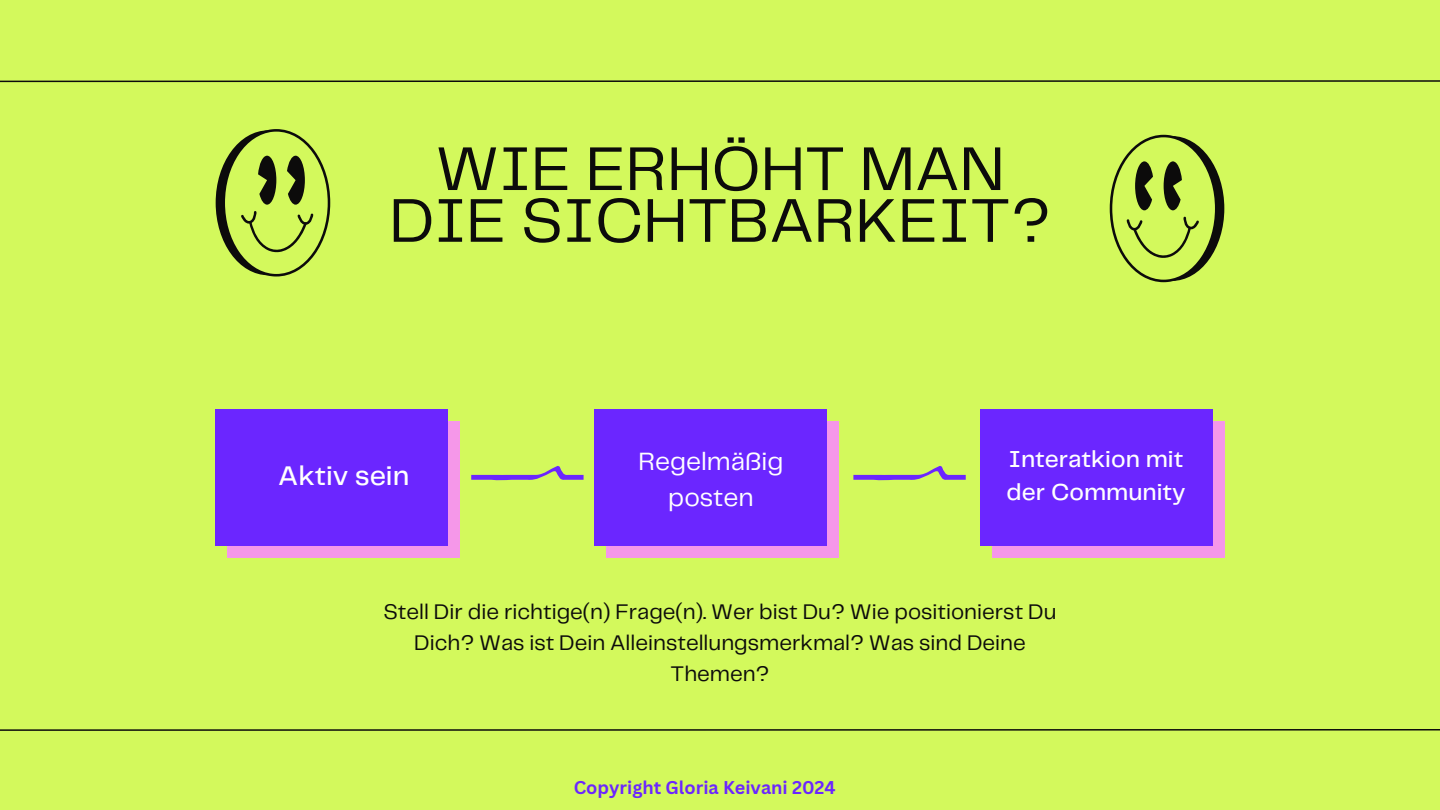
<style>
.page{position:relative;width:1440px;height:810px;background:#d3f95c}
.page>*{position:absolute;margin:0;border:0;box-sizing:border-box;transform-origin:0 0}
.t1{font:64.1px/51.8px "Telegraf";color:#0c0b0b;text-align:center}
.t2{font:500 28px "Telegraf";color:#fff}
.t3{font:26px/36px "Telegraf";color:#fff;text-align:center}
.t4{font:500 24px/33px "Telegraf";color:#fff}
.t5{font:22px/30.8px "Telegraf";color:#0c0b0b;text-align:center}
.t6{font:700 18px "Canva Sans";color:#6b26ff}
</style>
<div class="page">
<svg style="left:0;top:80px;width:1440px;height:3px"></svg>
<div style="left:228px;top:422px;width:232px;height:136px;background:#f597e9"></div>
<div style="left:607px;top:422px;width:232px;height:136px;background:#f597e9"></div>
<div style="left:992px;top:422px;width:232px;height:136px;background:#f597e9"></div>
<div style="left:216px;top:410px;width:232px;height:136px;background:#6b26ff"></div>
<div style="left:595px;top:410px;width:232px;height:136px;background:#6b26ff"></div>
<div style="left:980px;top:410px;width:232px;height:136px;background:#6b26ff"></div>
<svg style="left:1110px;top:135px;width:114px;height:147px"></svg>
<svg style="left:216px;top:129px;width:114px;height:148px"></svg>
<svg style="left:471px;top:466px;width:113px;height:15px"></svg>
<svg style="left:853px;top:466px;width:113px;height:15px"></svg>
<svg style="left:0;top:729px;width:1440px;height:2px;background:#3c451e"></svg>
<h1 class="t1" style="left:389px;top:146px;width:663px">WIE ERHÖHT MAN<br>DIE SICHTBARKEIT?</h1>
<h2 class="t2" style="left:278px;top:463px;width:132px">Aktiv sein</h2>
<p class="t3" style="left:638px;top:444px;width:147px">Regelmäßig posten</p>
<p class="t4" style="left:1007px;top:444px;width:181px">Interatkion mit der Community</p>
<p class="t5" style="left:383px;top:598px;width:675px">Stell Dir die richtige(n) Frage(n). Wer bist Du? Wie positionierst Du<br>Dich? Was ist Dein Alleinstellungsmerkmal? Was sind Deine<br>Themen?</p>
<h3 class="t6" style="left:574px;top:774px;width:264px">Copyright Gloria Keivani 2024</h3>
</div>
